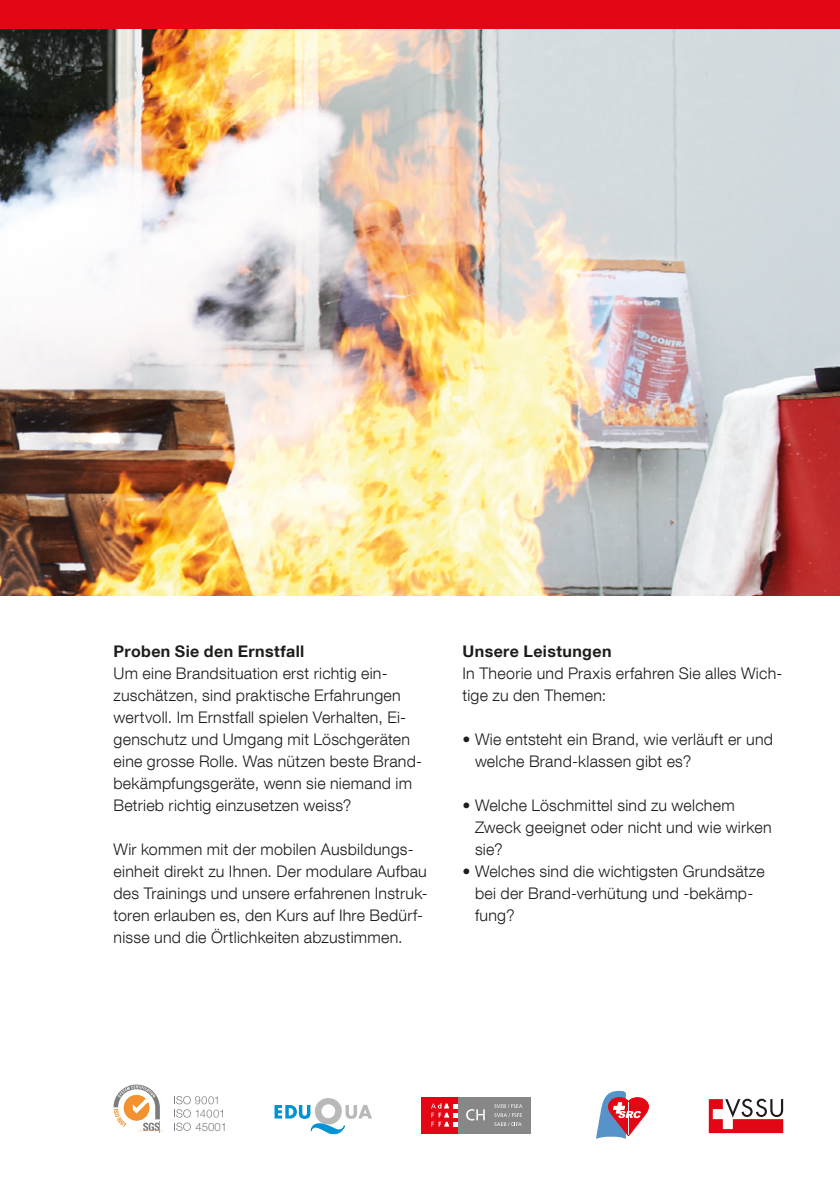
<style>
.page{position:relative;width:840px;height:1191px;background:#fff}
.page>*{position:absolute;margin:0;border:0;box-sizing:border-box;transform-origin:0 0}
.Grundtext{font:300 16px/22px "Helvetica Neue LT Com";letter-spacing:.015em;color:#1d1d1b}
.Grundtext-2{font:700 16px "Helvetica Neue LT Com";letter-spacing:.025em;color:#1d1d1b}
.t1{font:300 11.4px "Helvetica Neue LT Com";color:#7c7c7c}
</style>
<div class="page">
<img style="left:0;top:28px;width:839px;height:567px">
<div style="left:0;top:0;width:839px;height:28px;background:#e30614"></div>
<svg style="left:274px;top:1098px;width:98px;height:36px"></svg>
<svg style="left:596px;top:1090px;width:52px;height:49px"></svg>
<svg style="left:708px;top:1098px;width:74px;height:35px"></svg>
<div style="left:457px;top:1096px;width:73px;height:37px;background:#878787"></div>
<div style="left:421px;top:1096px;width:36px;height:37px;background:#e30614"></div>
<svg style="left:431px;top:1103px;width:26px;height:23px"></svg>
<svg style="left:466px;top:1109px;width:18px;height:11px"></svg>
<svg style="left:494px;top:1104px;width:28px;height:22px"></svg>
<svg style="left:174px;top:1096px;width:49px;height:34px"></svg>
<svg style="left:113px;top:1084px;width:50px;height:48px"></svg>
<p class="Grundtext-2" style="left:113px;top:641px;width:192px">Proben Sie den Ernstfall</p>
<p class="Grundtext" style="left:113px;top:662px;width:310px">Um eine Brandsituation erst richtig ein&shy;zuschätzen, sind praktische Erfahrungen wertvoll. Im Ernstfall spielen Verhalten, Ei&shy;genschutz und Umgang mit Löschgeräten eine grosse Rolle. Was nützen beste Brand&shy;bekämpfungsgeräte, wenn sie niemand im Betrieb richtig einzusetzen weiss?</p>
<p class="Grundtext" style="left:113px;top:838px;width:315px">Wir kommen mit der mobilen Ausbildungs&shy;einheit direkt zu Ihnen. Der modulare Aufbau des Trainings und unsere erfahrenen Instruk&shy;toren erlauben es, den Kurs auf Ihre Bedürf&shy;nisse und die Örtlichkeiten abzustimmen.</p>
<p class="Grundtext-2" style="left:462px;top:641px;width:150px">Unsere Leistungen</p>
<p class="Grundtext" style="left:462px;top:662px;width:321px">In Theorie und Praxis erfahren Sie alles Wich&shy;tige zu den Themen:</p>
<p class="Grundtext" style="left:474px;top:728px;width:299px;text-indent:-12px">• Wie entsteht ein Brand, wie verläuft er und welche Brand-klassen gibt es?</p>
<p class="Grundtext" style="left:474px;top:794px;width:298px;text-indent:-12px">• Welche Löschmittel sind zu welchem<br>Zweck geeignet oder nicht und wie wirken sie?</p>
<p class="Grundtext" style="left:474px;top:860px;width:291px;text-indent:-12px">• Welches sind die wichtigsten Grundsätze bei der Brand-verhütung und -bekämp&shy;fung?</p>
<p class="t1" style="left:195px;top:1119px;width:33px">45001</p>
</div>
